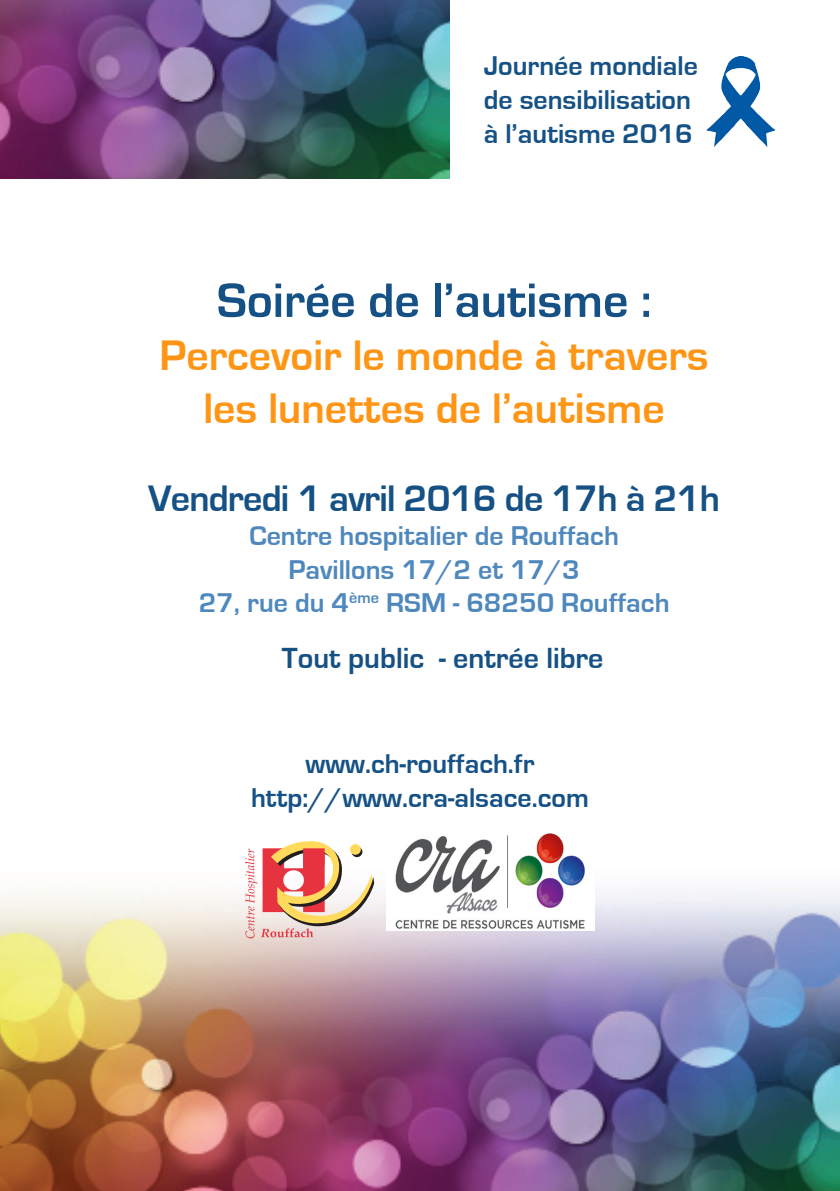
<style>
.page{position:relative;width:840px;height:1191px;background:#fff}
.page>*{position:absolute;margin:0;border:0;box-sizing:border-box;transform-origin:0 0}
.t1{font:700 50px "Eurostile";color:#165185}
.t2{font:700 44px "Eurostile";color:#ff9515}
.t3{font:700 38px "Eurostile";letter-spacing:-.02em;color:#165185}
.t4{font:700 30px "Eurostile";color:#165185}
.t5{font:700 28px "Eurostile";color:#165185}
.t6{font:700 28px "Eurostile";color:#4f88bd}
</style>
<div class="page">
<img style="left:0;top:882px;width:839px;height:309px">
<img style="left:706px;top:57px;width:68px;height:89px">
<img style="left:0;top:0;width:449px;height:179px">
<svg style="left:245px;top:841px;width:129px;height:97px"></svg>
<img style="left:386px;top:833px;width:208px;height:97px">
<p class="t5" style="left:483px;top:51px;width:215px">Journée mondiale</p>
<p class="t5" style="left:483px;top:84px;width:209px">de sensibilisation</p>
<p class="t5" style="left:483px;top:118px;width:210px">à l’autisme 2016</p>
<p class="t1" style="left:217px;top:273px;width:436px">Soirée de l’autisme :</p>
<p class="t2" style="left:159px;top:331px;width:550px">Percevoir le monde à travers</p>
<p class="t2" style="left:203px;top:384px;width:462px">les lunettes de l’autisme</p>
<p class="t3" style="left:148px;top:478px;width:573px">Vendredi 1 avril 2016 de 17h à 21h</p>
<p class="t6" style="left:249px;top:520px;width:371px">Centre hospitalier de Rouffach</p>
<p class="t6" style="left:288px;top:554px;width:293px">Pavillons 17/2 et 17/3</p>
<p class="t6" style="left:199px;top:588px;width:472px">27, rue du 4<sup>ème</sup> RSM - 68250 Rouffach</p>
<p class="t4" style="left:282px;top:641px;width:323px">Tout public - entrée libre</p>
<p class="t5" style="left:305px;top:748px;width:230px">www.ch-rouffach.fr</p>
<p class="t5" style="left:251px;top:782px;width:339px">http://www.cra-alsace.com</p>
</div>
